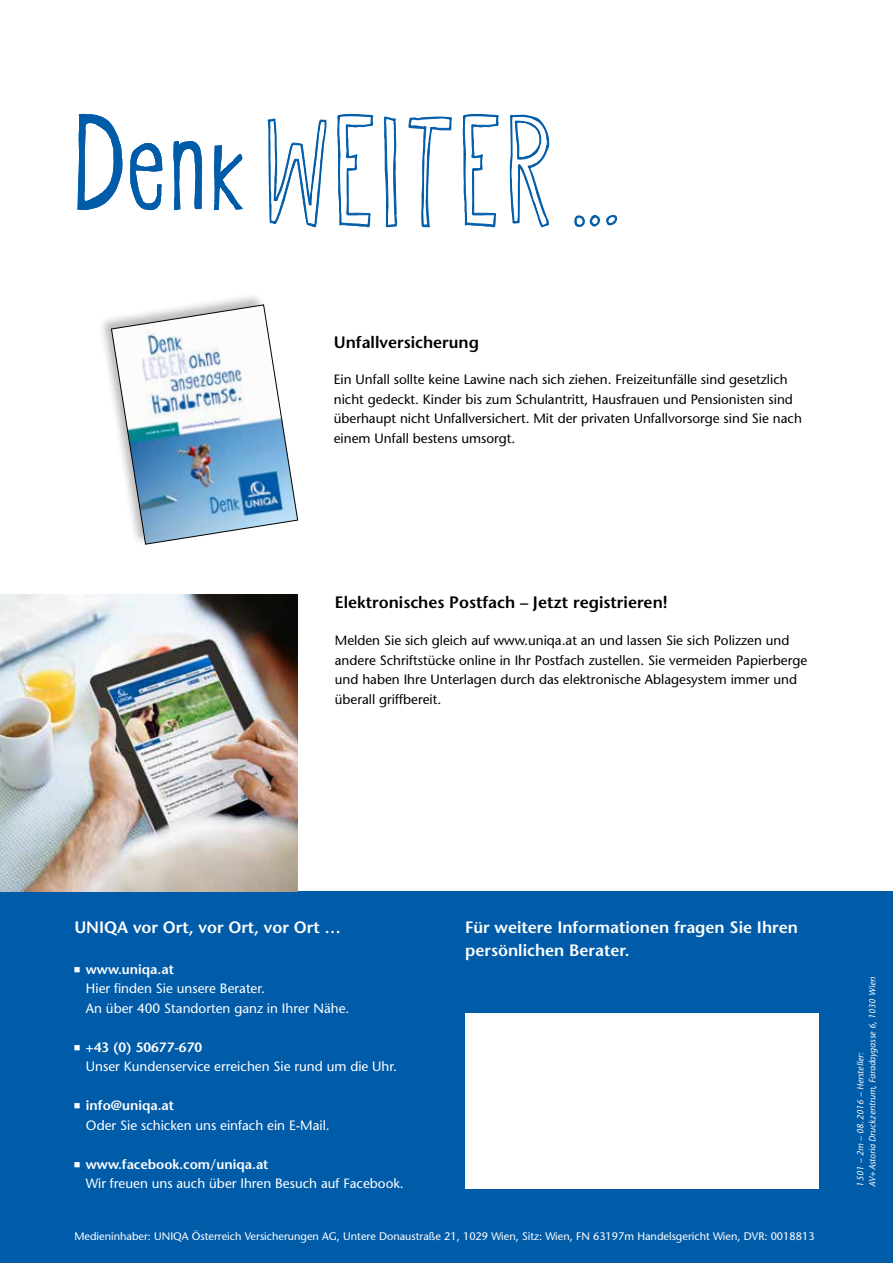
<style>
.page{position:relative;width:893px;height:1263px;background:#fff}
.page>*{position:absolute;margin:0;border:0;box-sizing:border-box;transform-origin:0 0}
.t1{font:174.3px "Oyster Outline CEE";letter-spacing:.03em;color:#005ca9}
.t2{font:600 16.5px/22.5px "Stone Sans";color:#fff}
.t3{font:600 16.5px "Stone Sans";color:#000}
.t4{font:13.5px/19.5px "Stone Sans";color:#000}
.t5{font:13.5px/19.5px "Stone Sans";color:#fff}
.t6{font:10.95px "Stone Sans";color:#fff}
.t7{font:italic 9px/12px "Stone Sans";color:#fff}
.s1{font-family:"Oyster CEE";font-size:151.5px}
.s2{font-weight:600}
</style>
<div class="page">
<svg style="left:268px;top:118px;width:59px;height:110px"></svg>
<svg style="left:337px;top:114px;width:37px;height:114px"></svg>
<svg style="left:384px;top:117px;width:13px;height:110px"></svg>
<svg style="left:408px;top:116px;width:44px;height:111px"></svg>
<svg style="left:462px;top:114px;width:37px;height:114px"></svg>
<svg style="left:509px;top:115px;width:40px;height:112px"></svg>
<svg style="left:574px;top:215px;width:43px;height:12px"></svg>
<div style="left:0;top:891px;width:893px;height:372px;background:#005ca9"></div>
<div style="left:465px;top:1013px;width:354px;height:175px;background:#fff"></div>
<div style="left:97px;top:291px;width:202px;height:255px;background:#000;opacity:.28"></div>
<img style="left:111px;top:305px;width:187px;height:239px">
<img style="left:0;top:594px;width:298px;height:297px">
<h1 class="t1" style="left:74px;top:86px;width:548px"><span class="s1">Denk</span>WEITER …</h1>
<p class="t3" style="left:334px;top:332px;width:147px">Unfallversicherung</p>
<p class="t4" style="left:334px;top:370px;width:470px">Ein Unfall sollte keine Lawine nach sich ziehen. Freizeitunfälle sind gesetzlich nicht gedeckt. Kinder bis zum Schulantritt, Hausfrauen und Pensionisten sind überhaupt nicht Unfallversichert. Mit der privaten Unfallvorsorge sind Sie nach einem Unfall bestens umsorgt.</p>
<p class="t3" style="left:335px;top:592px;width:334px">Elektronisches Postfach – Jetzt registrieren!</p>
<p class="t4" style="left:335px;top:631px;width:474px">Melden Sie sich gleich auf www.uniqa.at an und lassen Sie sich Polizzen und andere Schriftstücke online in Ihr Postfach zustellen. Sie vermeiden Papierberge und haben Ihre Unterlagen durch das elektronische Ablagesystem immer und überall griffbereit.</p>
<p class="t2" style="left:74px;top:916px;width:268px">UNIQA vor Ort, vor Ort, vor Ort …</p>
<p class="t5" style="left:86px;top:959px;width:265px;text-indent:-12px">■ <span class="s2">www.uniqa.at<br></span>Hier finden Sie unsere Berater.<br>An über 400 Standorten ganz in Ihrer Nähe.</p>
<p class="t5" style="left:86px;top:1037px;width:313px;text-indent:-12px">■ <span class="s2">+43 (0) 50677-670<br></span>Unser Kundenservice erreichen Sie rund um die Uhr.</p>
<p class="t5" style="left:86px;top:1096px;width:245px;text-indent:-12px">■ <span class="s2">info@uniqa.at<br></span>Oder Sie schicken uns einfach ein E-Mail.</p>
<p class="t5" style="left:86px;top:1154px;width:319px;text-indent:-12px">■ <span class="s2">www.facebook.com/uniqa.at<br></span>Wir freuen uns auch über Ihren Besuch auf Facebook.</p>
<p class="t2" style="left:465px;top:916px;width:334px">Für weitere Informationen fragen Sie Ihren persönlichen Berater.</p>
<p class="t6" style="left:74px;top:1230px;width:742px">Medieninhaber: UNIQA Österreich Versicherungen AG, Untere Donaustraße 21, 1029 Wien, Sitz: Wien, FN 63197m Handelsgericht Wien, DVR: 0018813</p>
<p class="t7" style="left:854px;top:1187px;width:211px;rotate:-90deg">1501 – 2m – 08.2016 – Hersteller:<br>AV+Astoria Druckzentrum, Faradaygasse 6, 1030 Wien</p>
</div>
